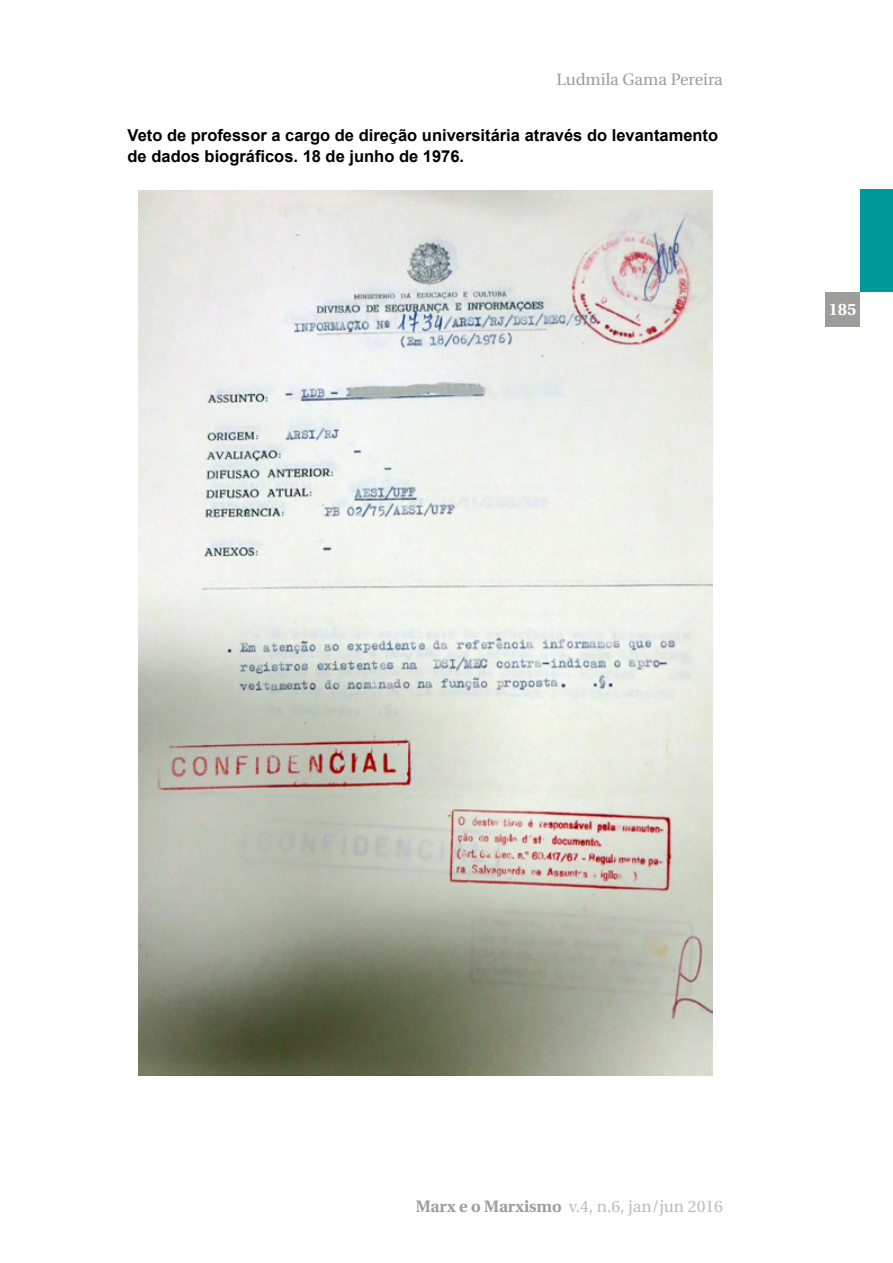
<style>
.page{position:relative;width:893px;height:1263px;background:#fff}
.page>*{position:absolute;margin:0;border:0;box-sizing:border-box;transform-origin:0 0}
.t1{font:700 16.5px/21px "Arial";color:#000}
.t2{font:16.5px "Utopia";color:#bcbcbc}
.t3{font:16.5px "Utopia";color:#9d9d9c}
.t4{font:700 16.5px "Utopia";color:#fff}
.s1{font-weight:700;color:#9d9d9c}
</style>
<div class="page">
<div style="left:860px;top:190px;width:33px;height:102px;background:#099"></div>
<div style="left:826px;top:292px;width:34px;height:34px;background:#9d9d9c"></div>
<img style="left:138px;top:190px;width:574px;height:886px">
<p class="t3" style="left:557px;top:71px;width:168px">Ludmila Gama Pereira</p>
<p class="t1" style="left:128px;top:125px;width:592px">Veto de professor a cargo de direção universitária através do levantamento de dados biográficos. 18 de junho de 1976.</p>
<p class="t4" style="left:829px;top:300px;width:29px">185</p>
<p class="t2" style="left:416px;top:1197px;width:308px"><span class="s1">Marx e o Marxismo</span> v.4, n.6, jan/jun 2016</p>
</div>
